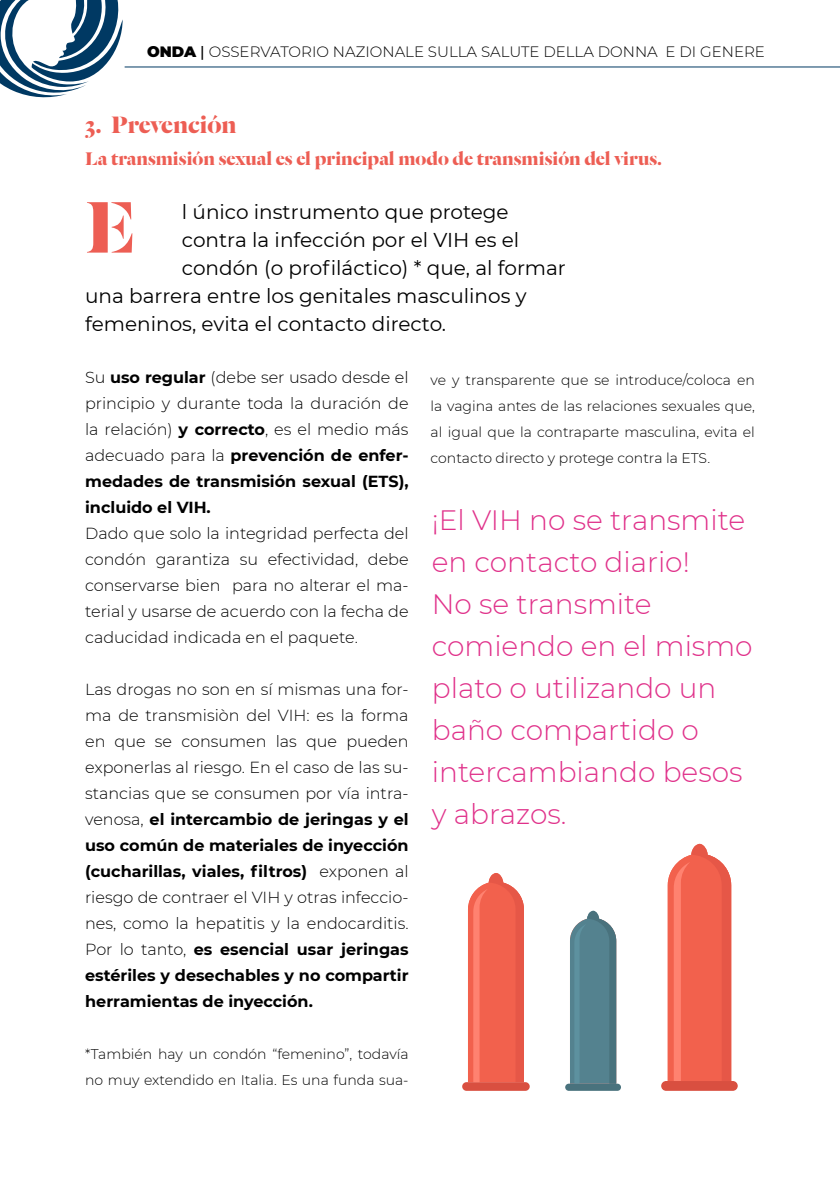
<style>
.page{position:relative;width:840px;height:1191px;background:#fff}
.page>*{position:absolute;margin:0;border:0;box-sizing:border-box;transform-origin:0 0}
.t1{font:700 80px "Dala Floda";color:#ed5e54}
.t2{font:300 28px/42px "Montserrat";color:#e0318a}
.t3{font:700 26px "Dala Floda";color:#ed5e54}
.t4{font:20px "Montserrat";color:#000}
.t5{font:700 20px "Dala Floda";color:#ed5e54}
.t6{font:300 16px/26px "Montserrat";color:#000;text-align:justify}
.t7{font:300 15px "Montserrat";color:#000}
.t8{font:300 14px/26px "Montserrat";color:#000}
.s1{font-weight:900}
.s2{font-weight:500}
.s3{font-weight:700}
</style>
<div class="page">
<hr style="left:124px;top:66px;width:715px;height:1px;background:#003963">
<svg style="left:0;top:0;width:123px;height:98px"></svg>
<div style="left:660px;top:1081px;width:77px;height:9px;background:#d94f40;border-radius:5px"></div>
<svg style="left:667px;top:844px;width:63px;height:237px;background:#f26f5e"></svg>
<div style="left:565px;top:1083px;width:55px;height:7px;background:#49727d;border-radius:4px"></div>
<svg style="left:570px;top:910px;width:46px;height:173px;background:#5e8995"></svg>
<div style="left:462px;top:1082px;width:67px;height:8px;background:#d94f40;border-radius:4px"></div>
<svg style="left:468px;top:873px;width:55px;height:209px;background:#f26c5a"></svg>
<p class="t7" style="left:147px;top:42px;width:619px"><span class="s1">ONDA</span> <span class="s2">|</span> OSSERVATORIO NAZIONALE SULLA SALUTE DELLA DONNA E DI GENERE</p>
<h3 class="t3" style="left:85px;top:107px;width:153px">3. Prevención</h3>
<p class="t5" style="left:85px;top:145px;width:578px">La transmisión sexual es el principal modo de transmisión del virus.</p>
<h1 class="t1" style="left:85px;top:173px;width:52px">E</h1>
<p class="t4" style="left:182px;top:198px;width:328px">l único instrumento que protege</p>
<p class="t4" style="left:182px;top:226px;width:339px">contra la infección por el VIH es el</p>
<p class="t4" style="left:182px;top:254px;width:385px">condón (o profiláctico) * que, al formar</p>
<p class="t4" style="left:85px;top:282px;width:443px">una barrera entre los genitales masculinos y</p>
<p class="t4" style="left:85px;top:310px;width:362px">femeninos, evita el contacto directo.</p>
<p class="t6" style="left:85px;top:364px;width:325px">Su <span class="s3">uso regular</span> (debe ser usado desde el principio y durante toda la duración de la relación) <span class="s3">y correcto</span>, es el medio más adecuado para la <span class="s3">prevención de enfer&shy;medades de transmisión sexual (ETS), incluido el VIH.</span></p>
<p class="t6" style="left:85px;top:520px;width:325px">Dado que solo la integridad perfecta del condón garantiza su efectividad, debe conservarse bien para no alterar el ma&shy;terial y usarse de acuerdo con la fecha de caducidad indicada en el paquete.</p>
<p class="t6" style="left:85px;top:676px;width:325px">Las drogas no son en sí mismas una for&shy;ma de transmisiòn del VIH: es la forma en que se consumen las que pueden exponerlas al riesgo. En el caso de las su&shy;stancias que se consumen por vía intra&shy;venosa, <span class="s3">el intercambio de jeringas y el uso común de materiales de inyección (cucharillas, viales, filtros)</span> exponen al riesgo de contraer el VIH y otras infeccio&shy;nes, como la hepatitis y la endocarditis.<br>Por lo tanto, <span class="s3">es esencial usar jeringas estériles y desechables y no compartir herramientas de inyección.</span></p>
<p class="t8" style="left:85px;top:1041px;width:325px">*También hay un condón “femenino”, todavía no muy extendido en Italia. Es una funda sua-</p>
<p class="t8" style="left:430px;top:366px;width:325px;text-align:justify">ve y transparente que se introduce/coloca en la vagina antes de las relaciones sexuales que, al igual que la contraparte masculina, evita el contacto directo y protege contra la ETS.</p>
<h2 class="t2" style="left:431px;top:498px;width:322px">¡El VIH no se transmite en contacto diario!<br>No se transmite comiendo en el mismo plato o utilizando un baño compartido o intercambiando besos y abrazos.</h2>
</div>
